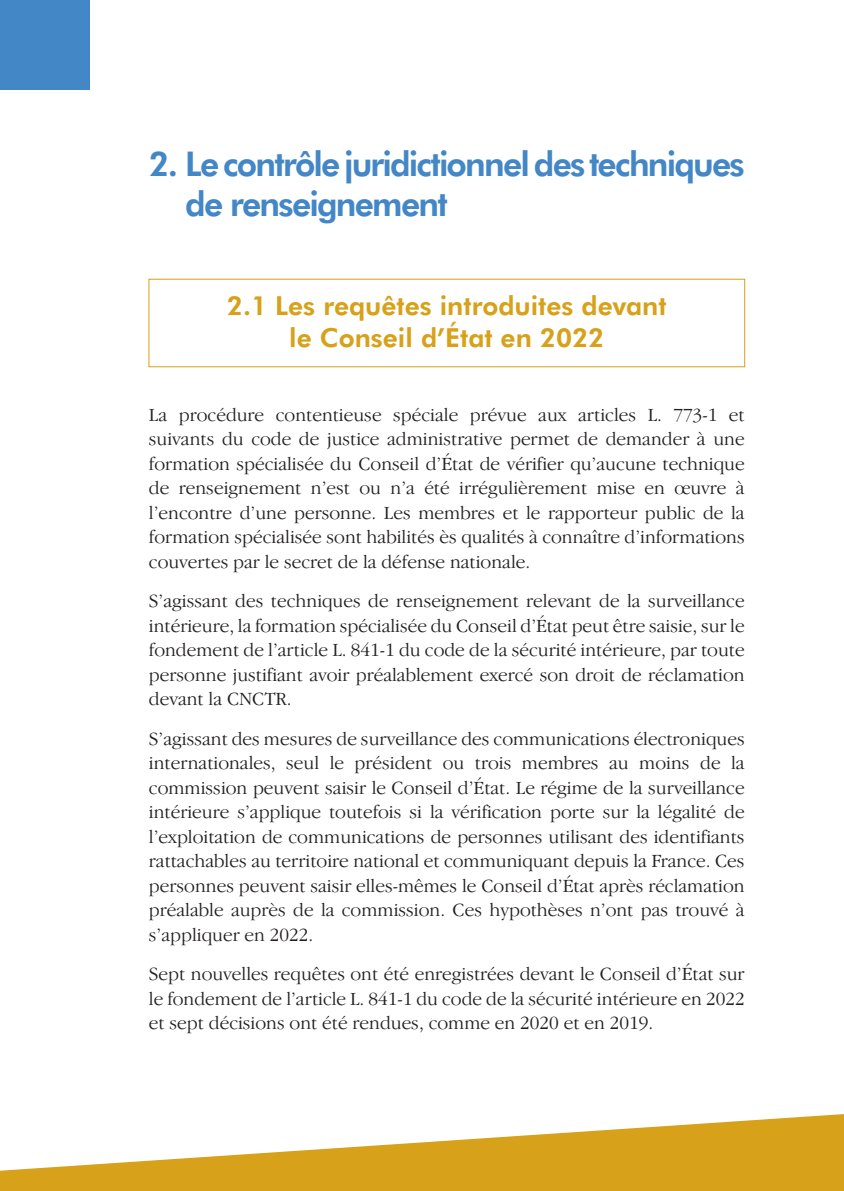
<style>
.page{position:relative;width:844px;height:1191px;background:#fff}
.page>*{position:absolute;margin:0;border:0;box-sizing:border-box;transform-origin:0 0}
.t1{font:800 34.12px/40.2px "Futura BT";letter-spacing:-.055em;color:#4387c7}
.t2{font:800 26.25px/31.5px "Futura BT";color:#d7a119;text-align:center}
.t3{font:300 19.25px/24.5px "Garamond IT Cby BT";color:#231f20;text-align:justify}
</style>
<div class="page">
<svg style="left:0;top:1114px;width:843px;height:77px;fill:#d7a119"></svg>
<div style="left:0;top:0;width:89px;height:89px;background:#4387c7"></div>
<h1 class="t1" style="left:185px;top:144px;width:561px;text-indent:-36px">2. Le contrôle juridictionnel des techniques de renseignement</h1>
<h2 class="t2" style="left:227px;top:290px;width:441px">2.1 Les requêtes introduites devant le Conseil d’État en 2022</h2>
<p class="t3" style="left:149px;top:402px;width:597px">La procédure contentieuse spéciale prévue aux articles L. 773-1 et suivants du code de justice administrative permet de demander à une formation spécialisée du Conseil d’État de vérifier qu’aucune technique de renseignement n’est ou n’a été irrégulièrement mise en œuvre à l’encontre d’une personne. Les membres et le rapporteur public de la formation spécialisée sont habilités ès qualités à connaître d’informations couvertes par le secret de la défense nationale.</p>
<p class="t3" style="left:149px;top:588px;width:597px">S’agissant des techniques de renseignement relevant de la surveillance intérieure, la formation spécialisée du Conseil d’État peut être saisie, sur le fondement de l’article L. 841-1 du code de la sécurité intérieure, par toute personne justifiant avoir préalablement exercé son droit de réclamation devant la CNCTR.</p>
<p class="t3" style="left:149px;top:726px;width:597px">S’agissant des mesures de surveillance des communications électroniques internationales, seul le président ou trois membres au moins de la commission peuvent saisir le Conseil d’État. Le régime de la surveillance intérieure s’applique toutefois si la vérification porte sur la légalité de l’exploitation de communications de personnes utilisant des identifiants rattachables au territoire national et communiquant depuis la France. Ces personnes peuvent saisir elles-mêmes le Conseil d’État après réclamation préalable auprès de la commission. Ces hypothèses n’ont pas trouvé à s’appliquer en 2022.</p>
<p class="t3" style="left:149px;top:961px;width:597px">Sept nouvelles requêtes ont été enregistrées devant le Conseil d’État sur le fondement de l’article L. 841-1 du code de la sécurité intérieure en 2022 et sept décisions ont été rendues, comme en 2020 et en 2019.</p>
</div>
